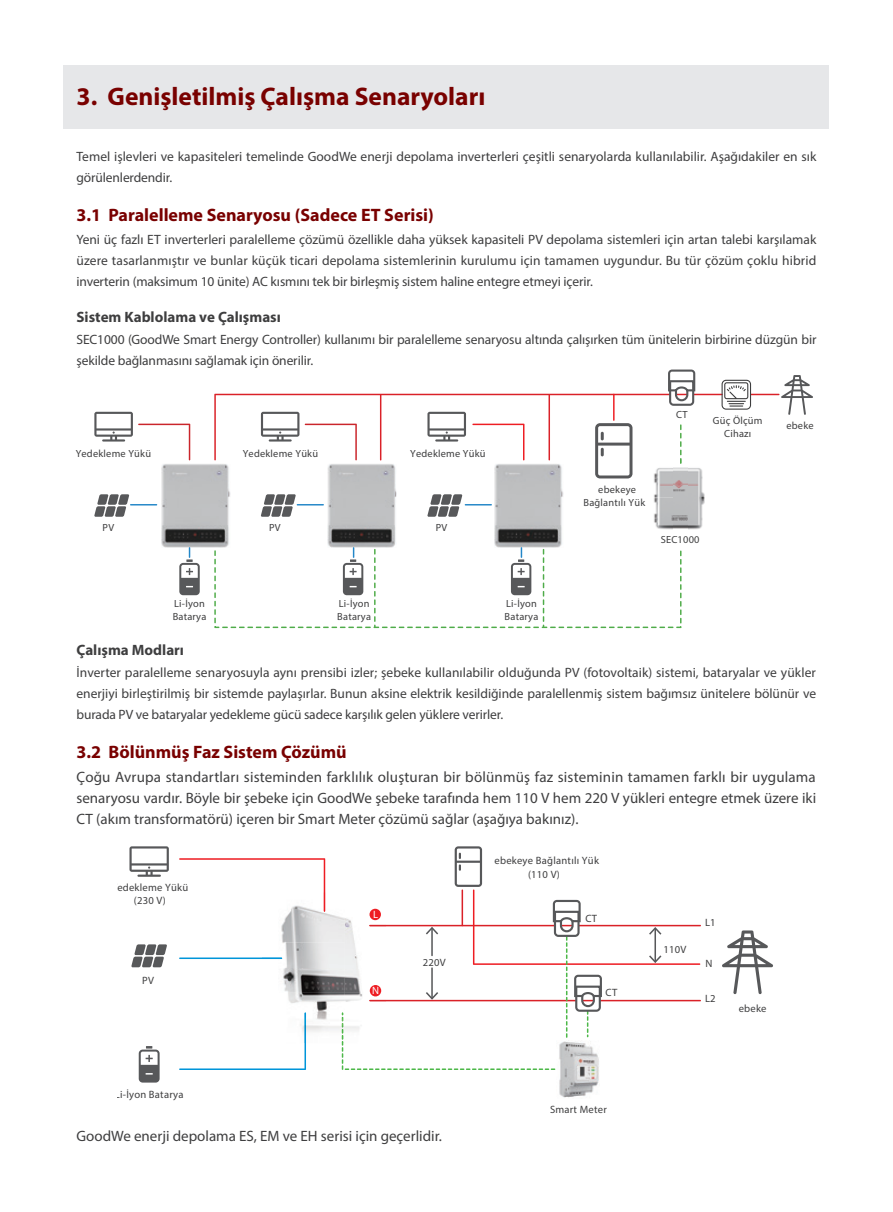
<style>
.page{position:relative;width:893px;height:1212px;background:#fff}
.page>*{position:absolute;margin:0;border:0;box-sizing:border-box;transform-origin:0 0}
.t1{font:700 25.5px "Myriad Pro";color:#790100}
.t2{font:700 18px "Myriad Pro";color:#790100}
.t3{font:15px/21px "Myriad Pro";color:#3e3e3f;text-align:justify}
.t4{font:700 15px "Myriad Pro";color:#3e3e3f}
.t5{font:13.5px/21px "Myriad Pro";letter-spacing:-.01em;color:#3e3e3f}
.t6{font:10.65px/13.4px "Myriad Pro";letter-spacing:.02em;color:#3e3e3f;text-align:center}
.t7{font:10.65px "Myriad Pro";color:#fff}
.t8{font:10.35px/13px "Myriad Pro";letter-spacing:.02em;color:#3e3e3f}
.s1{color:#3f3f40}
</style>
<div class="page">
<div style="left:64px;top:65px;width:765px;height:64px;background:#e6e7e9"></div>
<hr style="left:693px;top:394px;width:30px;height:1px;background:#da2128">
<svg style="left:94px;top:412px;width:96px;height:48px"></svg>
<svg style="left:94px;top:494px;width:63px;height:23px"></svg>
<svg style="left:214px;top:478px;width:467px;height:150px"></svg>
<div style="left:673px;top:465px;width:14px;height:82px;background:#fff"></div>
<img style="left:637px;top:468px;width:68px;height:29px">
<img style="left:637px;top:497px;width:36px;height:39px">
<img style="left:687px;top:497px;width:18px;height:33px">
<svg style="left:637px;top:499px;width:8px;height:9px"></svg>
<img style="left:673px;top:478px;width:14px;height:51px">
<svg style="left:374px;top:549px;width:2px;height:79px"></svg>
<svg style="left:543px;top:549px;width:1px;height:78px"></svg>
<img style="left:161px;top:464px;width:69px;height:83px">
<img style="left:328px;top:478px;width:69px;height:69px">
<img style="left:494px;top:478px;width:69px;height:69px">
<svg style="left:214px;top:369px;width:481px;height:109px"></svg>
<svg style="left:674px;top:547px;width:7px;height:2px"></svg>
<svg style="left:179px;top:547px;width:21px;height:48px"></svg>
<svg style="left:343px;top:547px;width:20px;height:48px"></svg>
<svg style="left:511px;top:547px;width:20px;height:48px"></svg>
<svg style="left:722px;top:375px;width:91px;height:40px"></svg>
<svg style="left:722px;top:930px;width:51px;height:64px"></svg>
<svg style="left:139px;top:1046px;width:21px;height:36px"></svg>
<svg style="left:131px;top:944px;width:36px;height:23px"></svg>
<svg style="left:129px;top:846px;width:40px;height:31px"></svg>
<hr style="left:578px;top:925px;width:123px;height:1px;background:#da2128">
<hr style="left:599px;top:1000px;width:102px;height:1px;background:#da2128">
<hr style="left:179px;top:957px;width:103px;height:2px;background:#0095d9">
<svg style="left:179px;top:1043px;width:127px;height:27px"></svg>
<img style="left:559px;top:1070px;width:40px;height:28px">
<img style="left:278px;top:892px;width:64px;height:151px">
<svg style="left:342px;top:846px;width:358px;height:224px"></svg>
<svg style="left:179px;top:858px;width:146px;height:54px"></svg>
<img style="left:262px;top:957px;width:20px;height:2px">
<img style="left:304px;top:1012px;width:2px;height:31px">
<img style="left:342px;top:1012px;width:1px;height:31px">
<div style="left:369px;top:909px;width:12px;height:11px;background:#ee1d23;border-radius:50%"></div>
<div style="left:370px;top:985px;width:11px;height:11px;background:#ee1d23;border-radius:50%"></div>
<p class="t1" style="left:77px;top:80px;width:410px">3. Genişletilmiş Çalışma Senaryoları</p>
<p class="t5" style="left:77px;top:146px;width:741px">Temel işlevleri ve kapasiteleri temelinde GoodWe enerji depolama inverterleri çeşitli senaryolarda kullanılabilir. Aşağıdakiler en sık görülenlerdendir.</p>
<p class="t2" style="left:77px;top:203px;width:359px">3.1 Paralelleme Senaryosu (Sadece ET Serisi)</p>
<p class="t5" style="left:77px;top:229px;width:741px;text-align:justify">Yeni üç fazlı ET inverterleri paralelleme çözümü özellikle daha yüksek kapasiteli PV depolama sistemleri için artan talebi karşılamak üzere tasarlanmıştır ve bunlar küçük ticari depolama sistemlerinin kurulumu için tamamen uygundur. Bu tür çözüm çoklu hibrid inverterin (maksimum 10 ünite) AC kısmını tek bir birleşmiş sistem haline entegre etmeyi içerir.</p>
<p class="t4" style="left:77px;top:307px;width:206px">Sistem Kablolama ve Çalışması</p>
<p class="t5" style="left:77px;top:329px;width:741px">SEC1000 (GoodWe Smart Energy Controller) kullanımı bir paralelleme senaryosu altında çalışırken tüm ünitelerin birbirine düzgün bir şekilde bağlanmasını sağlamak için önerilir.</p>
<p class="t8" style="left:76px;top:447px;width:77px">Yedekleme Yükü</p>
<p class="t8" style="left:103px;top:521px;width:13px">PV</p>
<p class="t8" style="left:173px;top:597px;width:35px">Li-İyon<br>Batarya</p>
<p class="t8" style="left:243px;top:447px;width:77px">Yedekleme Yükü</p>
<p class="t8" style="left:269px;top:521px;width:13px">PV</p>
<p class="t8" style="left:410px;top:447px;width:77px">Yedekleme Yükü</p>
<p class="t8" style="left:436px;top:521px;width:13px">PV</p>
<p class="t8" style="left:337px;top:597px;width:35px">Li-İyon<br>Batarya</p>
<p class="t8" style="left:505px;top:597px;width:35px">Li-İyon<br>Batarya</p>
<p class="t8" style="left:676px;top:408px;width:13px">CT</p>
<p class="t8" style="left:713px;top:414px;width:51px;text-align:center">Güç Ölçüm<br>Cihazı</p>
<p class="t8" style="left:583px;top:483px;width:63px;text-align:center">ebekeye<br>Bağlantılı Y<span class="s1">ük</span></p>
<p class="t8" style="left:661px;top:533px;width:40px">SEC1000</p>
<p class="t8" style="left:786px;top:419px;width:29px">ebeke</p>
<p class="t4" style="left:77px;top:640px;width:109px">Çalışma Modları</p>
<p class="t5" style="left:77px;top:662px;width:741px;text-align:justify">İnverter paralelleme senaryosuyla aynı prensibi izler; şebeke kullanılabilir olduğunda PV (fotovoltaik) sistemi, bataryalar ve yükler enerjiyi birleştirilmiş bir sistemde paylaşırlar. Bunun aksine elektrik kesildiğinde paralellenmiş sistem bağımsız ünitelere bölünür ve burada PV ve bataryalar yedekleme gücü sadece karşılık gelen yüklere verirler.</p>
<p class="t2" style="left:77px;top:740px;width:272px">3.2 Bölünmüş Faz Sistem Çözümü</p>
<p class="t3" style="left:77px;top:766px;width:741px">Çoğu Avrupa standartları sisteminden farklılık oluşturan bir bölünmüş faz sisteminin tamamen farklı bir uygulama senaryosu vardır. Böyle bir şebeke için GoodWe şebeke tarafında hem 110 V hem 220 V yükleri entegre etmek üzere iki CT (akım transformatörü) içeren bir Smart Meter çözümü sağlar (aşağıya bakınız).</p>
<p class="t6" style="left:111px;top:880px;width:78px">Yedekleme Yükü (230 V)</p>
<p class="t6" style="left:142px;top:973px;width:13px">PV</p>
<p class="t6" style="left:115px;top:1087px;width:70px">Li-İyon Batarya</p>
<p class="t7" style="left:373px;top:908px;width:7px">L</p>
<p class="t7" style="left:372px;top:984px;width:8px">N</p>
<p class="t6" style="left:423px;top:955px;width:24px">220V</p>
<p class="t3" style="left:77px;top:1125px;width:367px">GoodWe enerji depolama ES, EM ve EH serisi için geçerlidir.</p>
<p class="t6" style="left:494px;top:854px;width:106px">ebekeye Bağlantılı Yük (110 V)</p>
<p class="t6" style="left:585px;top:911px;width:13px">CT</p>
<p class="t6" style="left:606px;top:985px;width:13px">CT</p>
<p class="t6" style="left:550px;top:1102px;width:58px">Smart Meter</p>
<p class="t6" style="left:664px;top:942px;width:24px">110V</p>
<p class="t6" style="left:705px;top:916px;width:12px">L1</p>
<p class="t6" style="left:705px;top:957px;width:8px">N</p>
<p class="t6" style="left:705px;top:992px;width:12px">L2</p>
<p class="t6" style="left:739px;top:1001px;width:29px">ebeke</p>
</div>
